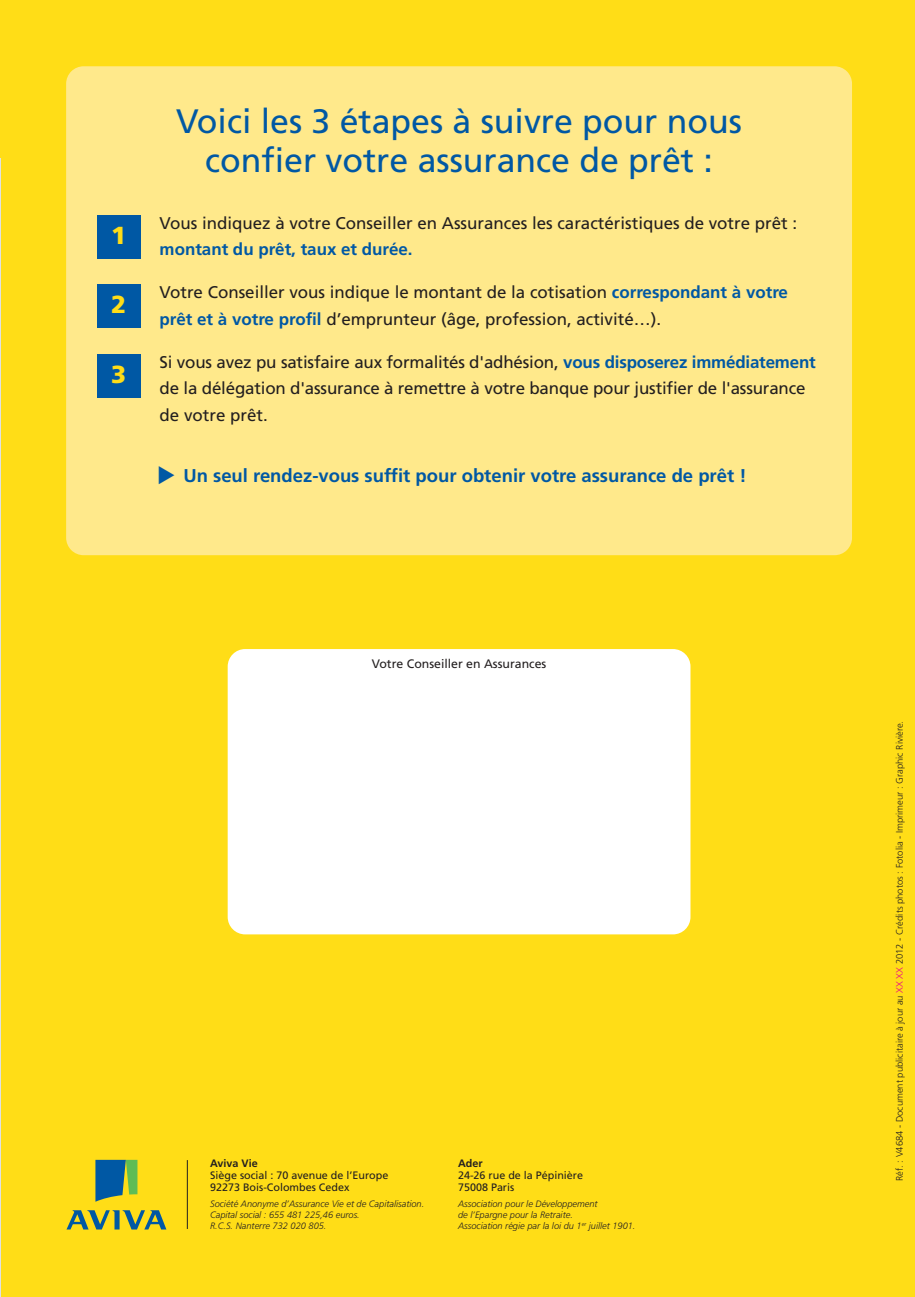
<style>
.page{position:relative;width:915px;height:1297px;background:#fff}
.page>*{position:absolute;margin:0;border:0;box-sizing:border-box;transform-origin:0 0}
.t1{font:33.95px/38.5px "Frutiger";color:#0058a4;text-align:center}
.t2{font:900 24.68px "Frutiger";color:#ffdd17}
.t3{font:700 18.55px "Frutiger";color:#0058a4}
.t4{font:16.97px/26.2px "Frutiger";color:#231f20}
.t5{font:700 16.97px "Frutiger";color:#0058a4}
.t6{font:12.25px "Frutiger";color:#231f20}
.t7{font:10.85px/12.2px "Frutiger";color:#231f20}
.t8{font:700 10.85px "Frutiger";color:#231f20}
.t9{font:300 9.45px "Frutiger";color:#231f20}
.t10{font:italic 300 9.28px/10.8px "Frutiger";color:#231f20}
.s1{font-weight:700;color:#0058a4}
.s2{color:#ec008c}
</style>
<div class="page">
<div style="left:1px;top:0;width:914px;height:1297px;background:#ffdd17"></div>
<div style="left:228px;top:649px;width:462px;height:285px;background:#fff;border-radius:17px"></div>
<svg style="left:95px;top:1160px;width:42px;height:42px"></svg>
<svg style="left:66px;top:1210px;width:100px;height:20px"></svg>
<hr style="left:187px;top:1160px;width:1px;height:69px;background:#231f20">
<hr style="left:0;top:0;width:1px;height:1297px;background:#e0e1e2">
<hr style="left:0;top:0;width:1px;height:158px;background:#ffdd17">
<div style="left:66px;top:66px;width:786px;height:489px;background:#ffe98b"></div>
<div style="left:97px;top:215px;width:43px;height:44px;background:#0058a4"></div>
<div style="left:97px;top:285px;width:43px;height:43px;background:#0058a4"></div>
<div style="left:97px;top:354px;width:43px;height:44px;background:#0058a4"></div>
<svg style="left:159px;top:466px;width:16px;height:18px"></svg>
<h2 class="t2" style="left:111px;top:225px;width:17px">1</h2>
<h2 class="t2" style="left:111px;top:295px;width:17px">2</h2>
<h2 class="t2" style="left:111px;top:364px;width:17px">3</h2>
<h1 class="t1" style="left:176px;top:105px;width:567px">Voici les 3 étapes à suivre pour nous confier votre assurance de prêt :</h1>
<p class="t4" style="left:160px;top:211px;width:639px">Vous indiquez à votre Conseiller en Assurances les caractéristiques de votre prêt :</p>
<p class="t5" style="left:160px;top:242px;width:254px">montant du prêt, taux et durée.</p>
<p class="t4" style="left:160px;top:281px;width:630px">Votre Conseiller vous indique le montant de la cotisation <span class="s1">correspondant à votre prêt et à votre profil</span> d’emprunteur (âge, profession, activité…).</p>
<p class="t4" style="left:160px;top:350px;width:658px">Si vous avez pu satisfaire aux formalités d'adhésion, <span class="s1">vous disposerez immédiatement </span>de la délégation d'assurance à remettre à votre banque pour justifier de l'assurance de votre prêt.</p>
<p class="t3" style="left:183px;top:468px;width:565px">Un seul rendez-vous suffit pour obtenir votre assurance de prêt !</p>
<p class="t6" style="left:372px;top:659px;width:176px">Votre Conseiller en Assurances</p>
<p class="t8" style="left:210px;top:1158px;width:49px">Aviva Vie</p>
<p class="t7" style="left:210px;top:1170px;width:180px">Siège social : 70 avenue de l’Europe<br>92273 Bois-Colombes Cedex</p>
<p class="t10" style="left:210px;top:1199px;width:216px">Société Anonyme d’Assurance Vie et de Capitalisation.<br>Capital social : 655 481 225,46 euros.<br>R.C.S. Nanterre 732 020 805.</p>
<p class="t8" style="left:458px;top:1158px;width:26px">Ader</p>
<p class="t7" style="left:458px;top:1170px;width:126px">24-26 rue de la Pépinière<br>75008 Paris</p>
<p class="t10" style="left:458px;top:1199px;width:179px">Association pour le Développement<br>de l’Epargne pour la Retraite.<br>Association régie par la loi du 1<sup>er</sup> juillet 1901.</p>
<p class="t9" style="left:896px;top:1181px;width:461px;rotate:-90deg">Réf. : V4684 - Document publicitaire à jour au <span class="s2">XX XX</span> 2012 - Crédits photos : Fotolia - Imprimeur : Graphic Rivière.</p>
</div>
